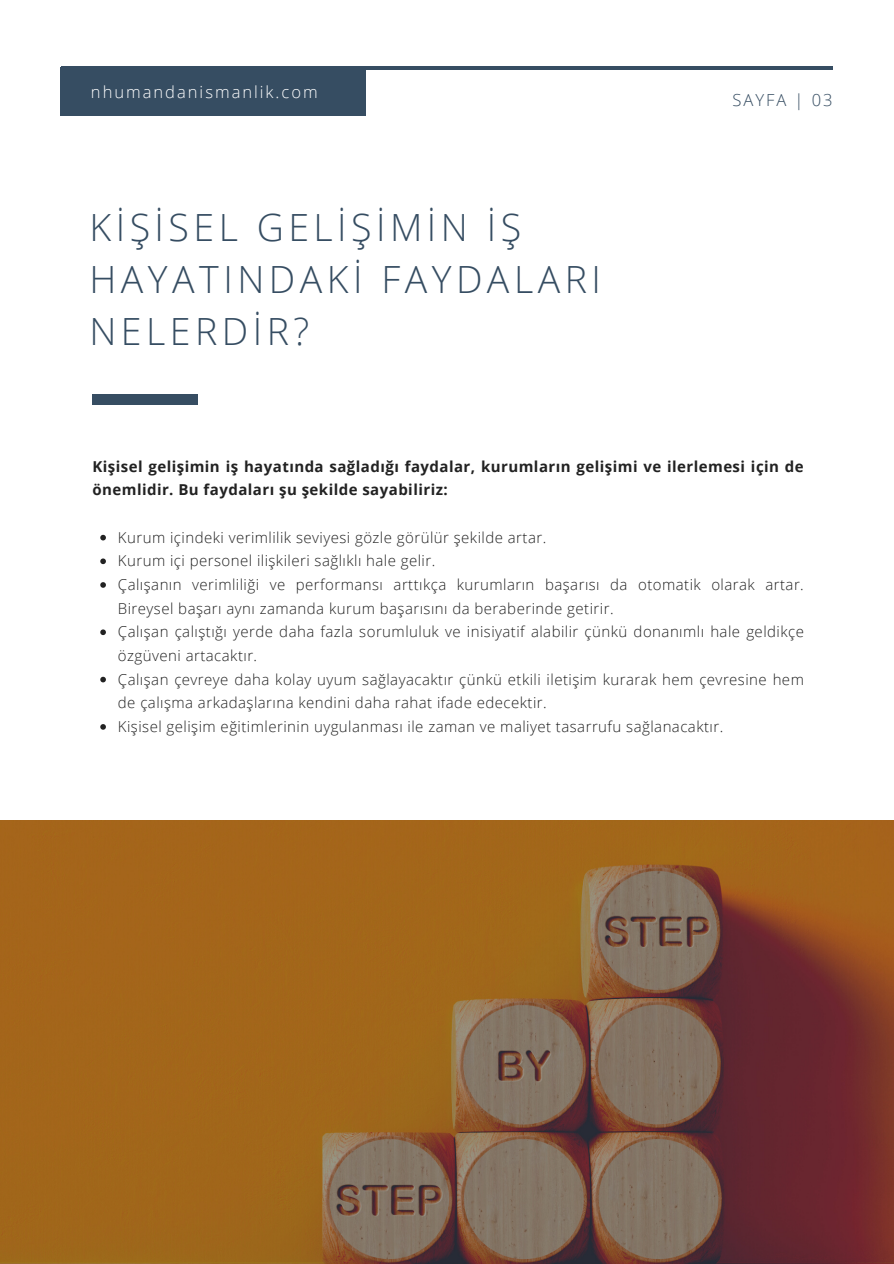
<style>
.page{position:relative;width:894px;height:1264px;background:#fff}
.page>*{position:absolute;margin:0;border:0;box-sizing:border-box;transform-origin:0 0}
.t1{font:300 37.5px/51.8px "Open Sans";letter-spacing:.12em;color:#364d62}
.t2{font:300 16.5px "Open Sans";letter-spacing:.12em;color:#fff}
.t3{font:300 16.5px "Open Sans";letter-spacing:.12em;color:#364d62}
.t4{font:300 15px/23.7px "Open Sans";letter-spacing:.03em;color:#222}
.t5{font:700 15px/23.7px "Open Sans";letter-spacing:.03em;color:#222}
</style>
<div class="page">
<hr style="left:61px;top:66px;width:771px;height:4px;background:#364d62">
<div style="left:61px;top:68px;width:305px;height:47px;background:#364d62"></div>
<img style="left:0;top:820px;width:893px;height:443px">
<svg style="left:100px;top:535px;width:6px;height:5px"></svg>
<svg style="left:100px;top:558px;width:6px;height:6px"></svg>
<svg style="left:100px;top:582px;width:6px;height:5px"></svg>
<svg style="left:100px;top:629px;width:6px;height:6px"></svg>
<svg style="left:100px;top:676px;width:6px;height:6px"></svg>
<svg style="left:100px;top:724px;width:6px;height:5px"></svg>
<div style="left:92px;top:395px;width:106px;height:10px;background:#364d62"></div>
<p class="t2" style="left:91px;top:81px;width:228px">nhumandanismanlik.com</p>
<p class="t1" style="left:89px;top:201px;width:513px">KİŞİSEL GELİŞİMİN İŞ<br>HAYATINDAKİ FAYDALARI<br>NELERDİR?</p>
<p class="t3" style="left:732px;top:88px;width:102px">SAYFA | 03</p>
<p class="t5" style="left:92px;top:454px;width:712px">Kişisel gelişimin iş hayatında sağladığı faydalar, kurumların gelişimi ve ilerlemesi için de önemlidir. Bu faydaları şu şekilde sayabiliriz:</p>
<p class="t4" style="left:118px;top:525px;width:429px">Kurum içindeki verimlilik seviyesi gözle görülür şekilde artar.</p>
<p class="t4" style="left:118px;top:548px;width:319px">Kurum içi personel ilişkileri sağlıklı hale gelir.</p>
<p class="t4" style="left:118px;top:572px;width:687px">Çalışanın verimliliği ve performansı arttıkça kurumların başarısı da otomatik olarak artar.<br>Bireysel başarı aynı zamanda kurum başarısını da beraberinde getirir.</p>
<p class="t4" style="left:118px;top:619px;width:687px">Çalışan çalıştığı yerde daha fazla sorumluluk ve inisiyatif alabilir çünkü donanımlı hale geldikçe özgüveni artacaktır.</p>
<p class="t4" style="left:118px;top:667px;width:687px">Çalışan çevreye daha kolay uyum sağlayacaktır çünkü etkili iletişim kurarak hem çevresine hem de çalışma arkadaşlarına kendini daha rahat ifade edecektir.</p>
<p class="t4" style="left:118px;top:714px;width:606px">Kişisel gelişim eğitimlerinin uygulanması ile zaman ve maliyet tasarrufu sağlanacaktır.</p>
</div>
